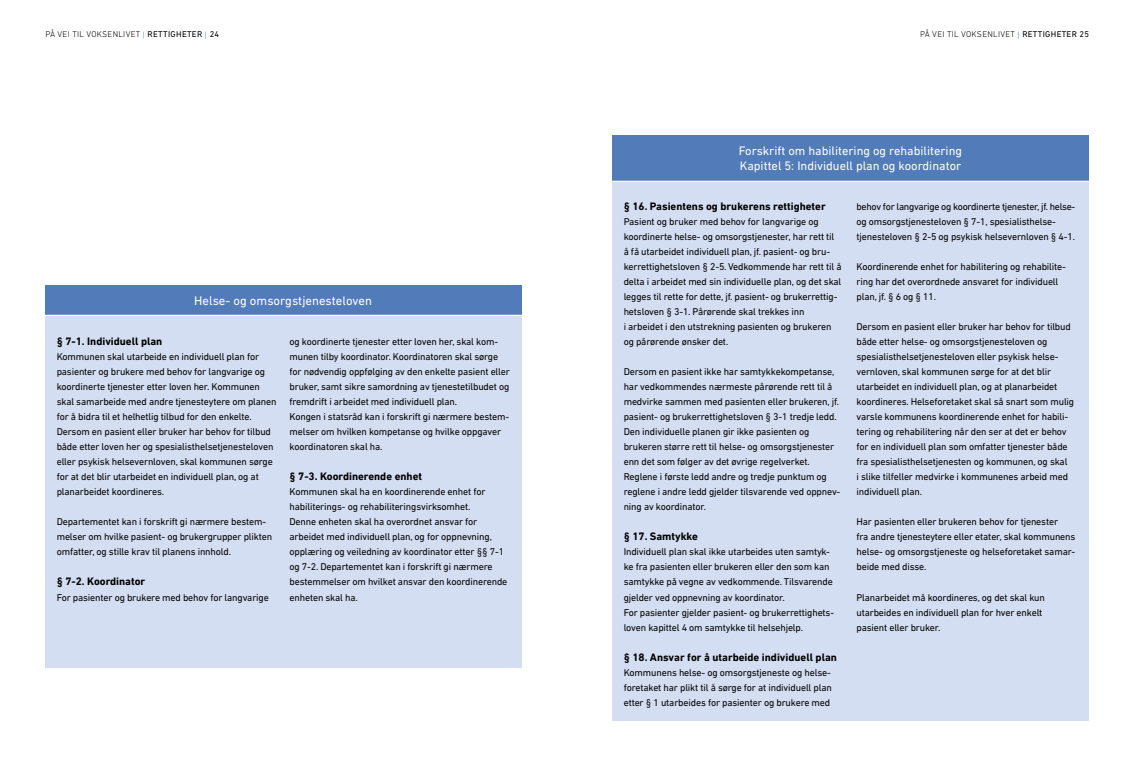
<style>
.page{position:relative;width:1134px;height:766px;background:#fff}
.page>*{position:absolute;margin:0;border:0;box-sizing:border-box;transform-origin:0 0}
.t1{font:12.8px "DIN Next LT Pro";color:#fff}
.t2{font:12.5px/14.4px "DIN Next LT Pro";color:#fff}
.t3{font:700 11px "DIN Next LT Pro";color:#000}
.t4{font:10px/15px "DIN Next LT Pro";letter-spacing:-.015em;color:#000}
.t5{font:300 8.5px "DIN Next LT Pro";letter-spacing:.035em;color:#000}
.s1{font-family:"Scout";color:#517bb9}
.s2{font-weight:400}
</style>
<div class="page">
<div style="left:45px;top:285px;width:477px;height:30px;background:#517bb9"></div>
<div style="left:612px;top:135px;width:477px;height:50px;background:#517bb9"></div>
<div style="left:45px;top:315px;width:477px;height:352px;background:#d4def2"></div>
<div style="left:612px;top:181px;width:477px;height:539px;background:#d4def2"></div>
<hr style="left:40px;top:314px;width:490px;height:1px;background:#fff">
<hr style="left:604px;top:181px;width:490px;height:1px;background:#fff">
<p class="t5" style="left:45px;top:29px;width:175px">PÅ VEI TIL VOKSENLIVET <span class="s1">|</span> <span class="s2">RETTIGHETER</span> <span class="s1">|</span> <span class="s2">24</span></p>
<p class="t5" style="left:920px;top:29px;width:171px">PÅ VEI TIL VOKSENLIVET <span class="s1">|</span> <span class="s2">RETTIGHETER 25</span></p>
<p class="t1" style="left:194px;top:293px;width:179px">Helse- og omsorgstjenesteloven</p>
<p class="t3" style="left:57px;top:335px;width:107px">§ 7-1. Individuell plan</p>
<p class="t4" style="left:57px;top:349px;width:221px">Kommunen skal utarbeide en individuell plan for pasienter og brukere med behov for langvarige og koordinerte tjenester etter loven her. Kommunen skal samarbeide med andre tjenesteytere om planen for å bidra til et helhetlig tilbud for den enkelte.<br>Dersom en pasient eller bruker har behov for tilbud både etter loven her og spesialisthelsetjenesteloven eller psykisk helsevernloven, skal kommunen sørge for at det blir utarbeidet en individuell plan, og at planarbeidet koordineres.</p>
<p class="t4" style="left:57px;top:514px;width:217px">Departementet kan i forskrift gi nærmere bestem&shy;melser om hvilke pasient- og brukergrupper plikten omfatter, og stille krav til planens innhold.</p>
<p class="t3" style="left:57px;top:575px;width:90px">§ 7-2. Koordinator</p>
<p class="t4" style="left:57px;top:589px;width:214px">For pasienter og brukere med behov for langvarige</p>
<p class="t4" style="left:289px;top:334px;width:222px">og koordinerte tjenester etter loven her, skal kom&shy;munen tilby koordinator. Koordinatoren skal sørge for nødvendig oppfølging av den enkelte pasient eller bruker, samt sikre samordning av tjenestetilbudet og fremdrift i arbeidet med individuell plan.<br>Kongen i statsråd kan i forskrift gi nærmere bestem&shy;melser om hvilken kompetanse og hvilke oppgaver koordinatoren skal ha.</p>
<p class="t3" style="left:289px;top:470px;width:134px">§ 7-3. Koordinerende enhet</p>
<p class="t4" style="left:289px;top:484px;width:219px">Kommunen skal ha en koordinerende enhet for habiliterings- og rehabiliteringsvirksomhet.<br>Denne enheten skal ha overordnet ansvar for arbeidet med individuell plan, og for oppnevning, opplæring og veiledning av koordinator etter §§ 7-1 og 7-2. Departementet kan i forskrift gi nærmere bestemmelser om hvilket ansvar den koordinerende enheten skal ha.</p>
<p class="t2" style="left:739px;top:143px;width:225px">Forskrift om habilitering og rehabilitering<br>Kapittel 5: Individuell plan og koordinator</p>
<p class="t3" style="left:624px;top:200px;width:204px">§ 16. Pasientens og brukerens rettigheter</p>
<p class="t4" style="left:624px;top:214px;width:219px">Pasient og bruker med behov for langvarige og koordinerte helse- og omsorgstjenester, har rett til å få utarbeidet individuell plan, jf. pasient- og bru&shy;kerrettighetsloven § 2-5. Vedkommende har rett til å delta i arbeidet med sin individuelle plan, og det skal legges til rette for dette, jf. pasient- og brukerrettig&shy;hetsloven § 3-1. Pårørende skal trekkes inn<br>i arbeidet i den utstrekning pasienten og brukeren og pårørende ønsker det.</p>
<p class="t4" style="left:624px;top:364px;width:218px">Dersom en pasient ikke har samtykkekompetanse, har vedkommendes nærmeste pårørende rett til å medvirke sammen med pasienten eller brukeren, jf. pasient- og brukerrettighetsloven § 3-1 tredje ledd.<br>Den individuelle planen gir ikke pasienten og brukeren større rett til helse- og omsorgstjenester enn det som følger av det øvrige regelverket.<br>Reglene i første ledd andre og tredje punktum og reglene i andre ledd gjelder tilsvarende ved oppnev&shy;ning av koordinator.</p>
<p class="t3" style="left:624px;top:530px;width:76px">§ 17. Samtykke</p>
<p class="t4" style="left:624px;top:544px;width:212px">Individuell plan skal ikke utarbeides uten samtyk&shy;ke fra pasienten eller brukeren eller den som kan samtykke på vegne av vedkommende. Tilsvarende gjelder ved oppnevning av koordinator.<br>For pasienter gjelder pasient- og brukerrettighets&shy;loven kapittel 4 om samtykke til helsehjelp.</p>
<p class="t3" style="left:624px;top:650px;width:215px">§ 18. Ansvar for å utarbeide individuell plan</p>
<p class="t4" style="left:624px;top:664px;width:210px;text-align:justify">Kommunens helse- og omsorgstjeneste og helse&shy;foretaket har plikt til å sørge for at individuell plan etter § 1 utarbeides for pasienter og brukere med</p>
<p class="t4" style="left:856px;top:199px;width:220px">behov for langvarige og koordinerte tjenester, jf. helse&shy;og omsorgstjenesteloven § 7-1, spesialisthelse&shy;tjenesteloven § 2-5 og psykisk helsevernloven § 4-1.</p>
<p class="t4" style="left:856px;top:259px;width:211px">Koordinerende enhet for habilitering og rehabilite&shy;ring har det overordnede ansvaret for individuell plan, jf. § 6 og § 11.</p>
<p class="t4" style="left:856px;top:319px;width:219px">Dersom en pasient eller bruker har behov for tilbud både etter helse- og omsorgstjenesteloven og spesialisthelsetjenesteloven eller psykisk helse&shy;vernloven, skal kommunen sørge for at det blir utarbeidet en individuell plan, og at planarbeidet koordineres. Helseforetaket skal så snart som mulig varsle kommunens koordinerende enhet for habili&shy;tering og rehabilitering når den ser at det er behov for en individuell plan som omfatter tjenester både fra spesialisthelsetjenesten og kommunen, og skal<br>i slike tilfeller medvirke i kommunenes arbeid med individuell plan.</p>
<p class="t4" style="left:856px;top:514px;width:220px">Har pasienten eller brukeren behov for tjenester<br>fra andre tjenesteytere eller etater, skal kommunens helse- og omsorgstjeneste og helseforetaket samar&shy;beide med disse.</p>
<p class="t4" style="left:856px;top:589px;width:190px">Planarbeidet må koordineres, og det skal kun utarbeides en individuell plan for hver enkelt pasient eller bruker.</p>
</div>
